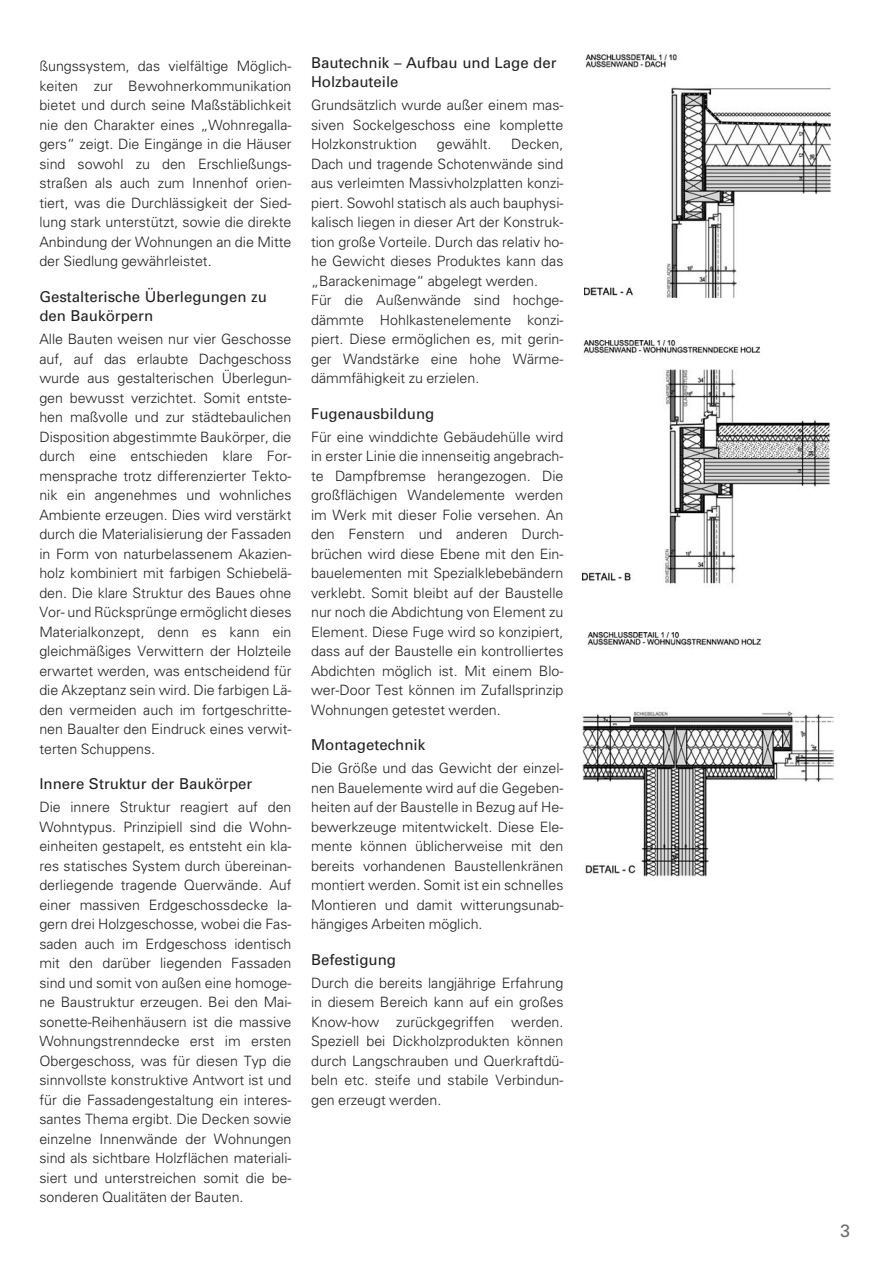
<style>
.page{position:relative;width:893px;height:1263px;background:#fff}
.page>*{position:absolute;margin:0;border:0;box-sizing:border-box;transform-origin:0 0}
.t1{font:17.85px "Univers";color:#6d6f71}
.t2{font:15px/19.5px "Univers";color:#231f20}
.t3{font:300 14.25px/19.5px "Univers";color:#231f20;text-align:justify}
</style>
<div class="page">
<img style="left:584px;top:52px;width:248px;height:246px">
<img style="left:582px;top:340px;width:249px;height:244px">
<img style="left:582px;top:632px;width:251px;height:245px">
<p class="t3" style="left:39px;top:58px;width:254px">ßungssystem, das vielfältige Möglich&shy;keiten zur Bewohnerkommunikation bietet und durch seine Maßstäblichkeit nie den Charakter eines „Wohnregalla&shy;gers“ zeigt. Die Eingänge in die Häuser sind sowohl zu den Erschließungs&shy;straßen als auch zum Innenhof orien&shy;tiert, was die Durchlässigkeit der Sied&shy;lung stark unterstützt, sowie die direkte Anbindung der Wohnungen an die Mitte der Siedlung gewährleistet.</p>
<p class="t2" style="left:39px;top:288px;width:229px">Gestalterische Überlegungen zu den Baukörpern</p>
<p class="t3" style="left:39px;top:331px;width:254px">Alle Bauten weisen nur vier Geschosse auf, auf das erlaubte Dachgeschoss wurde aus gestalterischen Überlegun&shy;gen bewusst verzichtet. Somit entste&shy;hen maßvolle und zur städtebaulichen Disposition abgestimmte Baukörper, die durch eine entschieden klare For&shy;mensprache trotz differenzierter Tekto&shy;nik ein angenehmes und wohnliches Ambiente erzeugen. Dies wird verstärkt durch die Materialisierung der Fassaden in Form von naturbelassenem Akazien&shy;holz kombiniert mit farbigen Schiebelä&shy;den. Die klare Struktur des Baues ohne Vor- und Rücksprünge ermöglicht dieses Materialkonzept, denn es kann ein gleichmäßiges Verwittern der Holzteile erwartet werden, was entscheidend für die Akzeptanz sein wird. Die farbigen Lä&shy;den vermeiden auch im fortgeschritte&shy;nen Baualter den Eindruck eines verwit&shy;terten Schuppens.</p>
<p class="t2" style="left:39px;top:775px;width:214px">Innere Struktur der Baukörper</p>
<p class="t3" style="left:39px;top:799px;width:254px">Die innere Struktur reagiert auf den Wohntypus. Prinzipiell sind die Wohn&shy;einheiten gestapelt, es entsteht ein kla&shy;res statisches System durch übereinan&shy;derliegende tragende Querwände. Auf einer massiven Erdgeschossdecke la&shy;gern drei Holzgeschosse, wobei die Fas&shy;saden auch im Erdgeschoss identisch mit den darüber liegenden Fassaden sind und somit von außen eine homoge&shy;ne Baustruktur erzeugen. Bei den Mai&shy;sonette-Reihenhäusern ist die massive Wohnungstrenndecke erst im ersten Obergeschoss, was für diesen Typ die sinnvollste konstruktive Antwort ist und für die Fassadengestaltung ein interes&shy;santes Thema ergibt. Die Decken sowie einzelne Innenwände der Wohnungen sind als sichtbare Holzflächen materiali&shy;siert und unterstreichen somit die be&shy;sonderen Qualitäten der Bauten.</p>
<p class="t2" style="left:311px;top:54px;width:247px">Bautechnik – Aufbau und Lage der<br>Holzbauteile</p>
<p class="t3" style="left:311px;top:97px;width:254px">Grundsätzlich wurde außer einem mas&shy;siven Sockelgeschoss eine komplette Holzkonstruktion</p>
<p class="t3" style="left:311px;top:136px;width:254px;text-align:left;text-indent:200px">Decken, Dach und tragende Schotenwände sind aus verleimten Massivholzplatten konzi&shy;piert. Sowohl statisch als auch bauphysi&shy;kalisch liegen in dieser Art der Konstruk&shy;tion große Vorteile. Durch das relativ ho&shy;he Gewicht dieses Produktes kann das „Barackenimage“ abgelegt werden.<br>Für die Außenwände sind hochge&shy;dämmte Hohlkastenelemente konzi&shy;piert. Diese ermöglichen es, mit gerin&shy;ger Wandstärke eine hohe Wärme&shy;dämmfähigkeit zu erzielen.</p>
<p class="t2" style="left:311px;top:405px;width:125px">Fugenausbildung</p>
<p class="t3" style="left:311px;top:428px;width:254px">Für eine winddichte Gebäudehülle wird in erster Linie die innenseitig angebrach&shy;te Dampfbremse herangezogen. Die großflächigen Wandelemente werden im Werk mit dieser Folie versehen. An den Fenstern und anderen Durch&shy;brüchen wird diese Ebene mit den Ein&shy;bauelementen mit Spezialklebebändern verklebt. Somit bleibt auf der Baustelle nur noch die Abdichtung von Element zu Element. Diese Fuge wird so konzipiert, dass auf der Baustelle ein kontrolliertes Abdichten möglich ist. Mit einem Blo&shy;wer-Door Test können im Zufallsprinzip Wohnungen getestet werden.</p>
<p class="t2" style="left:311px;top:736px;width:116px">Montagetechnik</p>
<p class="t3" style="left:311px;top:760px;width:254px">Die Größe und das Gewicht der einzel&shy;nen Bauelemente wird auf die Gegeben&shy;heiten auf der Baustelle in Bezug auf He&shy;bewerkzeuge mitentwickelt. Diese Ele&shy;mente können üblicherweise mit den bereits vorhandenen Baustellenkränen montiert werden. Somit ist ein schnelles Montieren und damit witterungsunab&shy;hängiges Arbeiten möglich.</p>
<p class="t2" style="left:311px;top:951px;width:86px">Befestigung</p>
<p class="t3" style="left:311px;top:974px;width:254px">Durch die bereits langjährige Erfahrung in diesem Bereich kann auf ein großes Know-how zurückgegriffen werden.<br>Speziell bei Dickholzprodukten können durch Langschrauben und Querkraftdü&shy;beln etc. steife und stabile Verbindun&shy;gen erzeugt werden.</p>
<p class="t3" style="left:437px;top:136px;width:56px">gewählt.</p>
<p class="t1" style="left:840px;top:1225px;width:11px">3</p>
</div>
